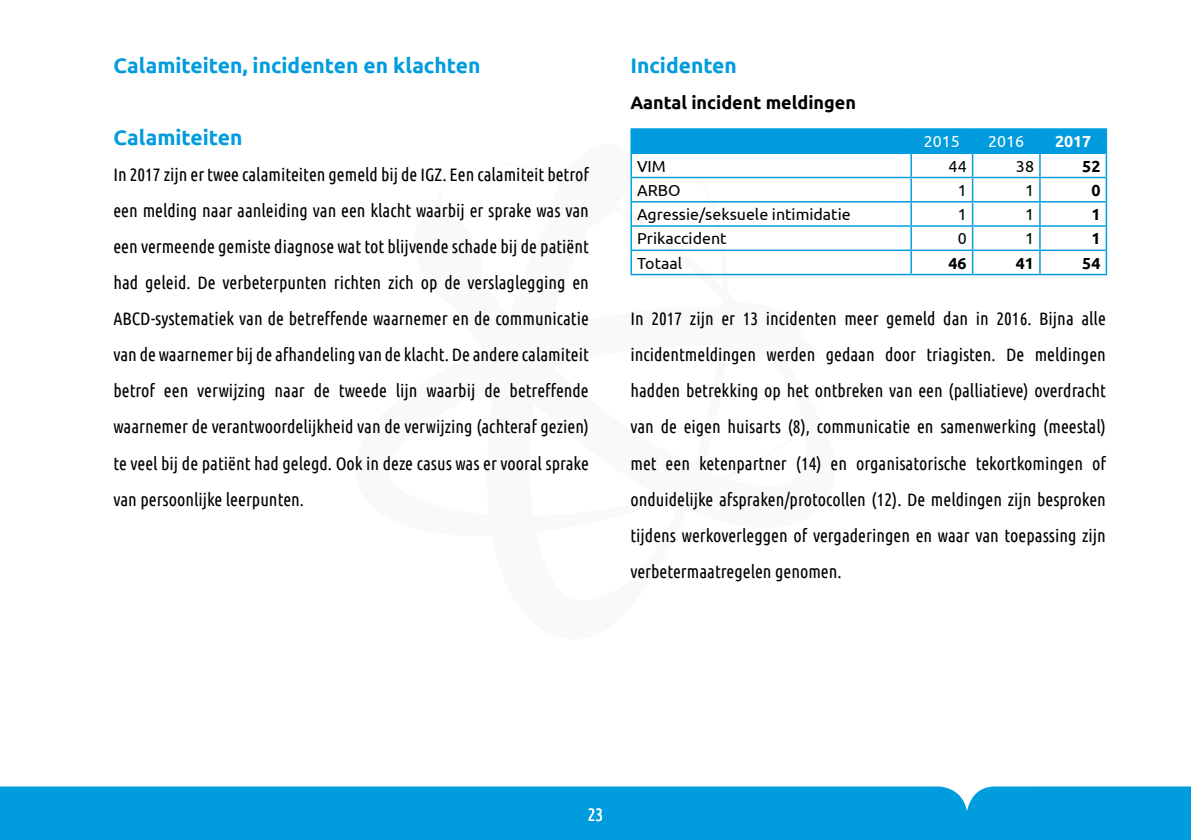
<style>
.page{position:relative;width:1191px;height:840px;background:#fff}
.page>*{position:absolute;margin:0;border:0;box-sizing:border-box;transform-origin:0 0}
.t1{font:700 21px "Ubuntu";color:#009cde}
.t2{font:18px/36px "Ubuntu Condensed";color:#000;text-align:justify}
.t3{font:700 18px "Ubuntu";color:#000}
.t4{font:18px "Ubuntu Condensed";color:#fff}
.t5{font:16px "Ubuntu";color:#000}
.t6{font:700 16px "Ubuntu";color:#000}
.t7{font:16px "Ubuntu";color:#fff}
.t8{font:700 16px "Ubuntu";color:#fff}
</style>
<div class="page">
<div style="left:0;top:786px;width:1191px;height:53px;background:#009cde"></div>
<svg style="left:630px;top:130px;width:476px;height:146px"></svg>
<hr style="left:630px;top:128px;width:281px;height:2px;background:#009cde">
<hr style="left:630px;top:130px;width:2px;height:23px;background:#009cde">
<hr style="left:911px;top:128px;width:61px;height:2px;background:#009cde">
<hr style="left:972px;top:128px;width:68px;height:2px;background:#009cde">
<hr style="left:1040px;top:128px;width:67px;height:2px;background:#009cde">
<hr style="left:1105px;top:130px;width:2px;height:23px;background:#009cde">
<hr style="left:630px;top:153px;width:2px;height:24px;background:#009cde">
<hr style="left:1105px;top:153px;width:2px;height:24px;background:#009cde">
<hr style="left:630px;top:177px;width:2px;height:25px;background:#009cde">
<hr style="left:1105px;top:177px;width:2px;height:25px;background:#009cde">
<hr style="left:630px;top:202px;width:2px;height:24px;background:#009cde">
<hr style="left:1105px;top:202px;width:2px;height:24px;background:#009cde">
<hr style="left:630px;top:226px;width:2px;height:24px;background:#009cde">
<hr style="left:1105px;top:226px;width:2px;height:24px;background:#009cde">
<hr style="left:630px;top:250px;width:2px;height:24px;background:#009cde">
<hr style="left:1105px;top:250px;width:2px;height:24px;background:#009cde">
<hr style="left:630px;top:274px;width:281px;height:1px;background:#009cde">
<hr style="left:911px;top:274px;width:61px;height:1px;background:#009cde">
<hr style="left:972px;top:274px;width:68px;height:1px;background:#009cde">
<hr style="left:1040px;top:274px;width:67px;height:1px;background:#009cde">
<p class="t1" style="left:113px;top:53px;width:368px">Calamiteiten, incidenten en klachten</p>
<p class="t1" style="left:113px;top:125px;width:130px">Calamiteiten</p>
<p class="t2" style="left:113px;top:156px;width:477px">In 2017 zijn er twee calamiteiten gemeld bij de IGZ. Een calamiteit betrof een melding naar aanleiding van een klacht waarbij er sprake was van een vermeende gemiste diagnose wat tot blijvende schade bij de patiënt had geleid. De verbeterpunten richten zich op de verslaglegging en ABCD-systematiek van de betreffende waarnemer en de communicatie van de waarnemer bij de afhandeling van de klacht. De andere calamiteit betrof een verwijzing naar de tweede lijn waarbij de betreffende waarnemer de verantwoordelijkheid van de verwijzing (achteraf gezien) te veel bij de patiënt had gelegd. Ook in deze casus was er vooral sprake van persoonlijke leerpunten.</p>
<p class="t1" style="left:630px;top:53px;width:108px">Incidenten</p>
<p class="t3" style="left:630px;top:92px;width:227px">Aantal incident meldingen</p>
<p class="t7" style="left:924px;top:132px;width:38px">2015</p>
<p class="t7" style="left:988px;top:132px;width:38px">2016</p>
<p class="t8" style="left:1055px;top:132px;width:38px">2017</p>
<p class="t5" style="left:637px;top:156px;width:30px">VIM</p>
<p class="t5" style="left:948px;top:156px;width:20px">44</p>
<p class="t5" style="left:1016px;top:156px;width:20px">38</p>
<p class="t6" style="left:1082px;top:156px;width:20px">52</p>
<p class="t5" style="left:637px;top:180px;width:45px">ARBO</p>
<p class="t5" style="left:957px;top:180px;width:11px">1</p>
<p class="t5" style="left:1025px;top:180px;width:11px">1</p>
<p class="t6" style="left:1091px;top:180px;width:11px">0</p>
<p class="t5" style="left:637px;top:204px;width:215px">Agressie/seksuele intimidatie</p>
<p class="t5" style="left:957px;top:204px;width:11px">1</p>
<p class="t5" style="left:1025px;top:204px;width:11px">1</p>
<p class="t6" style="left:1091px;top:204px;width:11px">1</p>
<p class="t5" style="left:637px;top:229px;width:91px">Prikaccident</p>
<p class="t5" style="left:957px;top:229px;width:11px">0</p>
<p class="t5" style="left:1025px;top:229px;width:11px">1</p>
<p class="t6" style="left:1091px;top:229px;width:11px">1</p>
<p class="t5" style="left:637px;top:253px;width:47px">Totaal</p>
<p class="t6" style="left:948px;top:253px;width:20px">46</p>
<p class="t6" style="left:1015px;top:253px;width:20px">41</p>
<p class="t6" style="left:1082px;top:253px;width:20px">54</p>
<p class="t2" style="left:630px;top:300px;width:477px">In 2017 zijn er 13 incidenten meer gemeld dan in 2016. Bijna alle incidentmeldingen werden gedaan door triagisten. De meldingen hadden betrekking op het ontbreken van een (palliatieve) overdracht van de eigen huisarts (8), communicatie en samenwerking (meestal) met een ketenpartner (14) en organisatorische tekortkomingen of onduidelijke afspraken/protocollen (12). De meldingen zijn besproken tijdens werkoverleggen of vergaderingen en waar van toepassing zijn verbetermaatregelen genomen.</p>
<p class="t4" style="left:588px;top:802px;width:17px">23</p>
</div>
